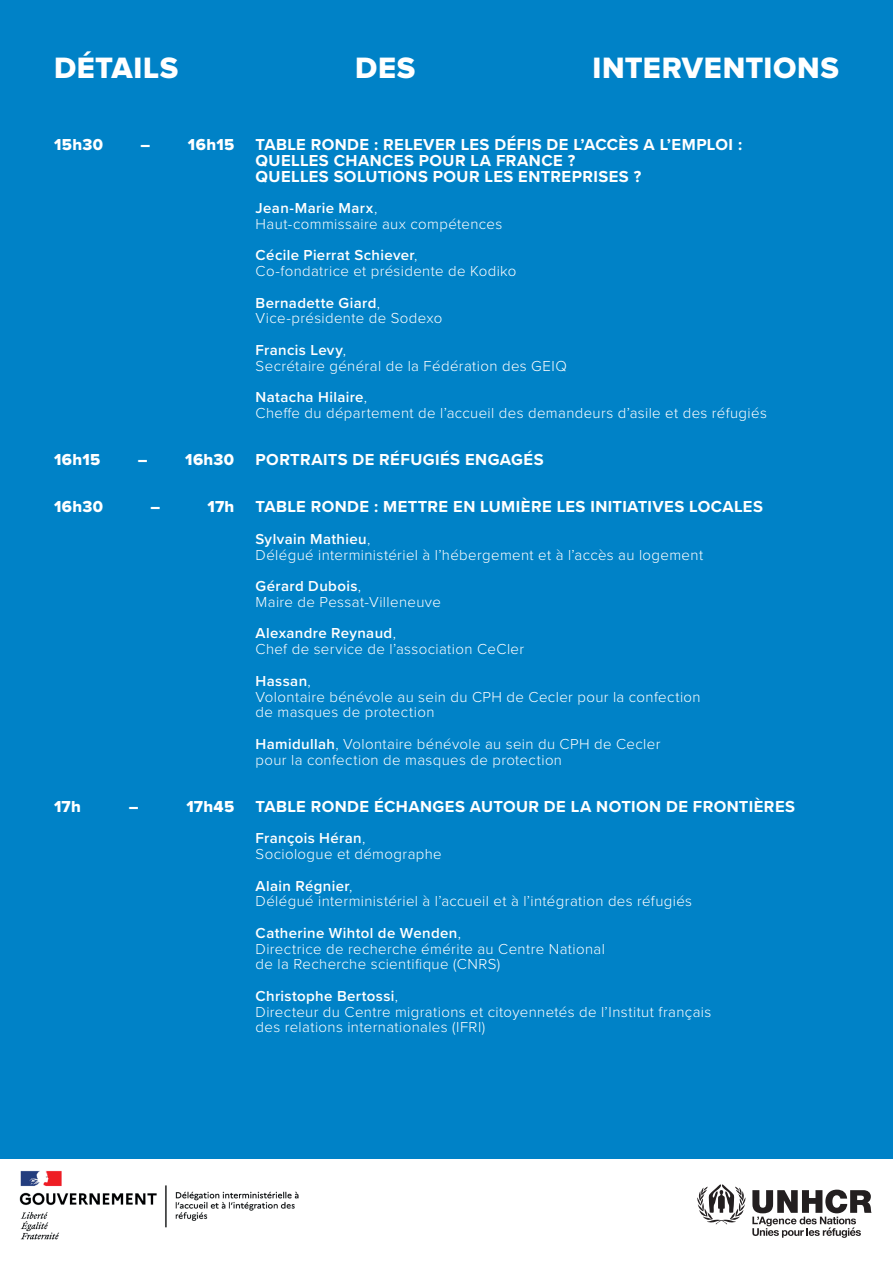
<style>
.page{position:relative;width:893px;height:1263px;background:#fff}
.page>*{position:absolute;margin:0;border:0;box-sizing:border-box;transform-origin:0 0}
.t1{font:30.6px "Proxima Nova Extrabld";letter-spacing:.02em;color:#fff}
.t2{font:700 16.5px/15.8px "Proxima Nova";letter-spacing:.025em;color:#fff}
.t3{font:16.5px "Proxima Nova Extrabld";letter-spacing:.025em;color:#fff}
.t4{font:300 15px/15.8px "Proxima Nova";letter-spacing:.025em;color:#fff}
.s1{font-weight:600}
</style>
<div class="page">
<svg style="left:697px;top:1184px;width:49px;height:40px"></svg>
<svg style="left:752px;top:1189px;width:119px;height:49px"></svg>
<img style="left:19px;top:1170px;width:280px;height:70px">
<div style="left:0;top:0;width:893px;height:1159px;background:#0082c7"></div>
<h1 class="t1" style="left:54px;top:54px;width:126px">DÉTAILS</h1>
<h1 class="t1" style="left:355px;top:54px;width:62px">DES</h1>
<h1 class="t1" style="left:592px;top:54px;width:248px">INTERVENTIONS</h1>
<p class="t3" style="left:54px;top:137px;width:51px">15h30</p>
<p class="t3" style="left:141px;top:137px;width:95px">– 16h15</p>
<p class="t3" style="left:54px;top:452px;width:48px">16h15</p>
<p class="t3" style="left:138px;top:452px;width:98px">– 16h30</p>
<p class="t3" style="left:54px;top:499px;width:51px">16h30</p>
<p class="t3" style="left:150px;top:499px;width:11px">–</p>
<p class="t3" style="left:207px;top:499px;width:28px">17h</p>
<p class="t3" style="left:54px;top:799px;width:28px">17h</p>
<p class="t3" style="left:129px;top:799px;width:11px">–</p>
<p class="t3" style="left:186px;top:799px;width:49px">17h45</p>
<p class="t2" style="left:256px;top:136px;width:488px">TABLE RONDE : RELEVER LES DÉFIS DE L’ACCÈS A L’EMPLOI :<br>QUELLES CHANCES POUR LA FRANCE ?<br>QUELLES SOLUTIONS POUR LES ENTREPRISES ?</p>
<p class="t4" style="left:256px;top:199px;width:248px"><span class="s1">Jean-Marie Marx</span>,<br>Haut-commissaire aux compétences</p>
<p class="t4" style="left:256px;top:247px;width:262px"><span class="s1">Cécile Pierrat Schiever</span>,<br>Co-fondatrice et présidente de Kodiko</p>
<p class="t4" style="left:256px;top:294px;width:188px"><span class="s1">Bernadette Giard</span>,<br>Vice-présidente de Sodexo</p>
<p class="t4" style="left:256px;top:341px;width:313px"><span class="s1">Francis Levy</span>,<br>Secrétaire général de la Fédération des GEIQ</p>
<p class="t4" style="left:256px;top:388px;width:513px"><span class="s1">Natacha Hilaire</span>,<br>Cheffe du département de l’accueil des demandeurs d’asile et des réfugiés</p>
<p class="t2" style="left:256px;top:451px;width:290px">PORTRAITS DE RÉFUGIÉS ENGAGÉS</p>
<p class="t2" style="left:256px;top:499px;width:509px">TABLE RONDE : METTRE EN LUMIÈRE LES INITIATIVES LOCALES</p>
<p class="t4" style="left:256px;top:530px;width:449px"><span class="s1">Sylvain Mathieu</span>,<br>Délégué interministériel à l’hébergement et à l’accès au logement</p>
<p class="t4" style="left:256px;top:577px;width:187px"><span class="s1">Gérard Dubois</span>,<br>Maire de Pessat-Villeneuve</p>
<p class="t4" style="left:256px;top:625px;width:270px"><span class="s1">Alexandre Reynaud</span>,<br>Chef de service de l’association CeCler</p>
<p class="t4" style="left:256px;top:672px;width:447px"><span class="s1">Hassan</span>,<br>Volontaire bénévole au sein du CPH de Cecler pour la confection de masques de protection</p>
<p class="t4" style="left:256px;top:735px;width:406px"><span class="s1">Hamidullah</span>, Volontaire bénévole au sein du CPH de Cecler pour la confection de masques de protection</p>
<p class="t2" style="left:256px;top:798px;width:541px">TABLE RONDE ÉCHANGES AUTOUR DE LA NOTION DE FRONTIÈRES</p>
<p class="t4" style="left:256px;top:829px;width:188px"><span class="s1">François Héran</span>,<br>Sociologue et démographe</p>
<p class="t4" style="left:256px;top:877px;width:438px"><span class="s1">Alain Régnier</span>,<br>Délégué interministériel à l’accueil et à l’intégration des réfugiés</p>
<p class="t4" style="left:256px;top:924px;width:351px"><span class="s1">Catherine Wihtol de Wenden</span>,<br>Directrice de recherche émérite au Centre National de la Recherche scientifique (CNRS)</p>
<p class="t4" style="left:256px;top:987px;width:457px"><span class="s1">Christophe Bertossi</span>,<br>Directeur du Centre migrations et citoyennetés de l’Institut français des relations internationales (IFRI)</p>
</div>
